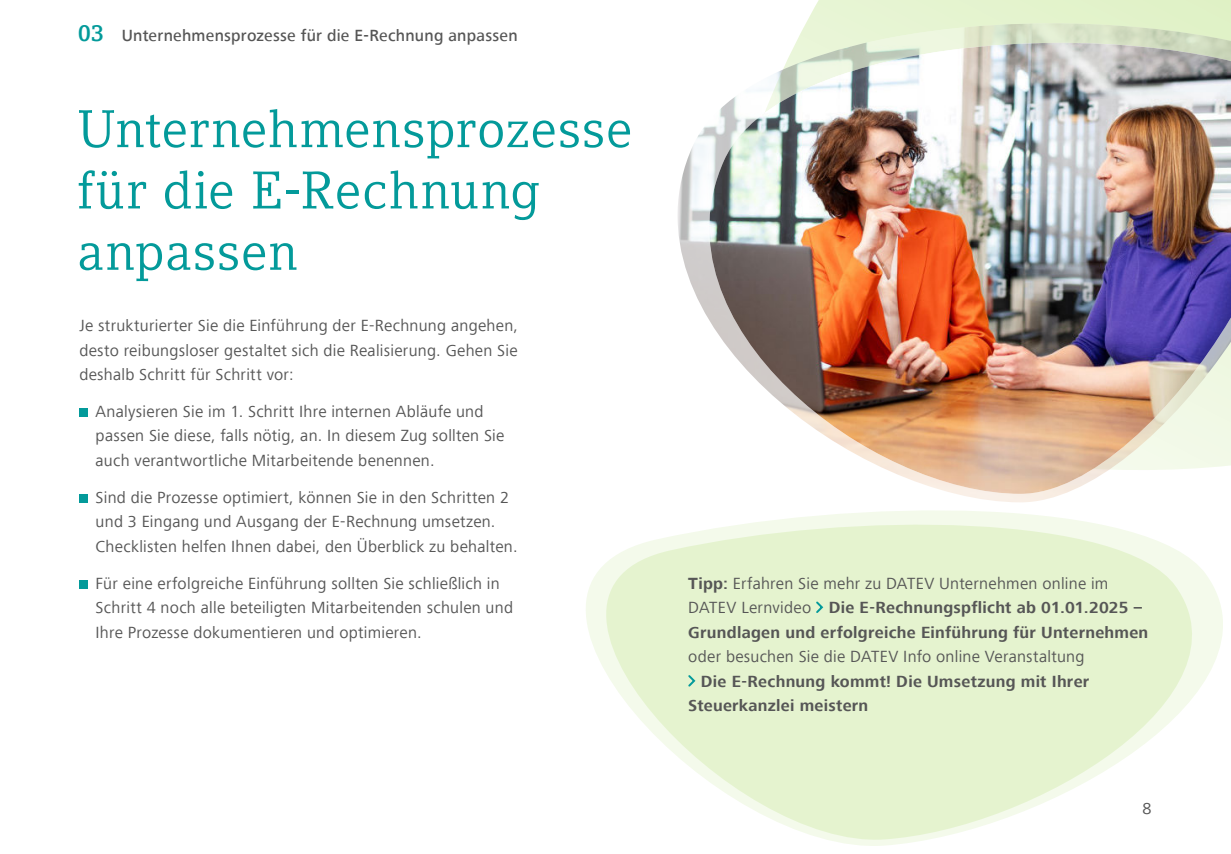
<style>
.page{position:relative;width:1231px;height:854px;background:#fff}
.page>*{position:absolute;margin:0;border:0;box-sizing:border-box;transform-origin:0 0}
.t1{font:52.5px/61.2px "Compatil DATEV";color:#039a9a}
.t2{font:16.62px/24.5px "Frutiger Next Com";letter-spacing:.015em;color:#565656}
.t3{font:700 16.62px/24.5px "Frutiger Next Com";letter-spacing:.015em;color:#565656}
.t4{font:500 16.62px "Frutiger Next Com";letter-spacing:.015em;color:#565656}
.s1{font-family:"Compatil DATEV";font-weight:700;font-size:22.75px;color:#039a9a}
.s2{font-weight:400}
</style>
<div class="page">
<div style="left:79px;top:408px;width:9px;height:8px;background:#039a9a"></div>
<div style="left:79px;top:494px;width:9px;height:8px;background:#039a9a"></div>
<div style="left:79px;top:580px;width:9px;height:8px;background:#039a9a"></div>
<div style="left:808px;top:0;width:422px;height:20px;background:#e4f3ce"></div>
<svg style="left:796px;top:20px;width:434px;height:23px;fill:#e2f2ce"></svg>
<img style="left:678px;top:43px;width:552px;height:451px">
<svg style="left:586px;top:510px;width:637px;height:336px;fill:#e5f3cf"></svg>
<svg style="left:814px;top:599px;width:10px;height:15px"></svg>
<svg style="left:686px;top:673px;width:10px;height:15px"></svg>
<p class="t4" style="left:78px;top:28px;width:441px"><span class="s1">03</span> Unternehmensprozesse für die E-Rechnung anpassen</p>
<h1 class="t1" style="left:77px;top:103px;width:557px">Unternehmensprozesse für die E-Rechnung anpassen</h1>
<p class="t2" style="left:79px;top:313px;width:440px;text-align:justify">Je strukturierter Sie die Einführung der E-Rechnung angehen, desto reibungsloser gestaltet sich die Realisierung. Gehen Sie deshalb Schritt für Schritt vor:</p>
<p class="t2" style="left:96px;top:399px;width:410px">Analysieren Sie im 1. Schritt Ihre internen Abläufe und passen Sie diese, falls nötig, an. In diesem Zug sollten Sie auch verantwortliche Mitarbeitende benennen.</p>
<p class="t2" style="left:96px;top:485px;width:423px">Sind die Prozesse optimiert, können Sie in den Schritten 2 und 3 Eingang und Ausgang der E-Rechnung umsetzen.<br>Checklisten helfen Ihnen dabei, den Überblick zu behalten.</p>
<p class="t2" style="left:96px;top:571px;width:419px">Für eine erfolgreiche Einführung sollten Sie schließlich in<br>Schritt 4 noch alle beteiligten Mitarbeitenden schulen und<br>Ihre Prozesse dokumentieren und optimieren.</p>
<p class="t3" style="left:688px;top:571px;width:461px">Tipp: <span class="s2">Erfahren Sie mehr zu DATEV Unternehmen online im<br>DATEV Lernvideo</span> Die E-Rechnungspflicht ab 01.01.2025 –<br>Grundlagen und erfolgreiche Einführung für Unternehmen</p>
<p class="t2" style="left:688px;top:644px;width:397px">oder besuchen Sie die DATEV Info online Veranstaltung</p>
<p class="t3" style="left:688px;top:669px;width:402px;text-indent:13px">Die E-Rechnung kommt! Die Umsetzung mit Ihrer<br>Steuerkanzlei meistern</p>
<p class="t2" style="left:1142px;top:796px;width:11px">8</p>
</div>
